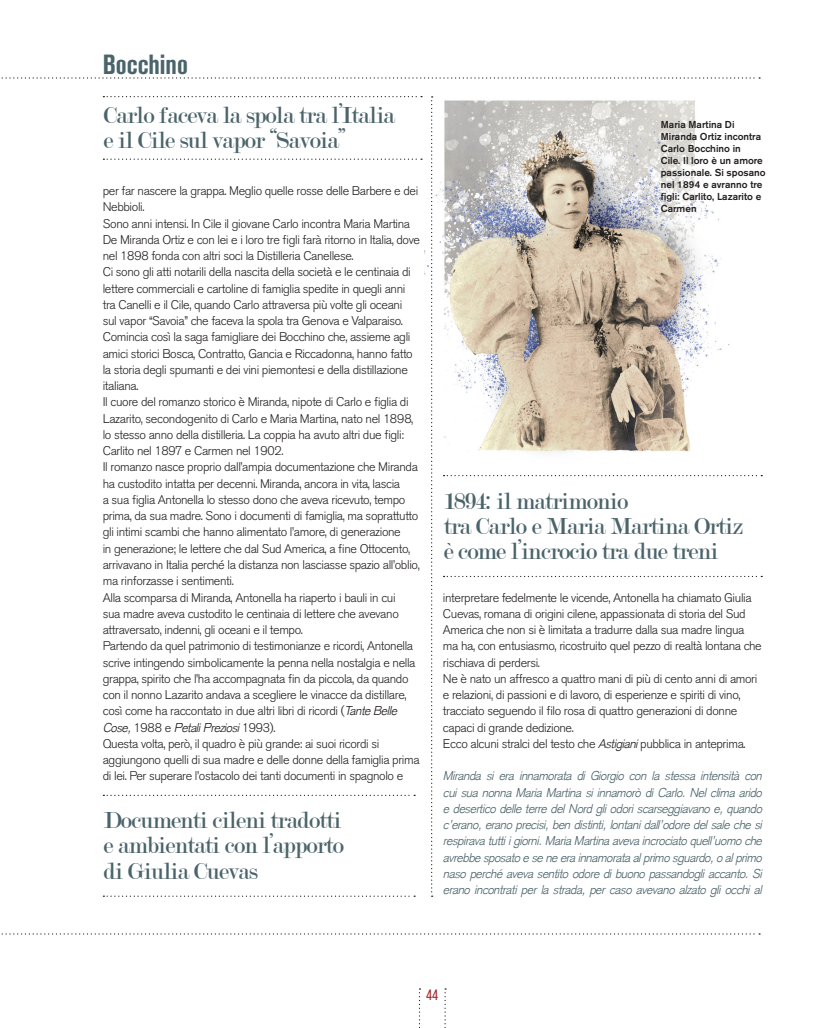
<style>
.page{position:relative;width:815px;height:1028px;background:#fff}
.page>*{position:absolute;margin:0;border:0;box-sizing:border-box;transform-origin:0 0}
.t1{font:700 condensed 27.5px "Akzidenz Grotesk BE";color:#4b646b}
.t2{font:25px "Modern";letter-spacing:-.03em;color:#4b646b}
.t3{font:15px "Bebas Neue";color:#a2262a}
.t4{font:300 12.5px/16.2px "Akzidenz Grotesk BE";letter-spacing:-.03em;color:#231f20}
.t5{font:italic 300 12.5px/16.2px "Akzidenz Grotesk";letter-spacing:-.03em;color:#4c646b;text-align:justify}
.t6{font:500 10px/12px "Akzidenz Grotesk BE";color:#231f20}
.s1{font-family:"Akzidenz Grotesk";font-style:italic}
</style>
<div class="page">
<svg style="left:419px;top:988px;width:1px;height:40px"></svg>
<svg style="left:444px;top:988px;width:2px;height:40px"></svg>
<svg style="left:1px;top:77px;width:759px;height:2px"></svg>
<svg style="left:1px;top:933px;width:759px;height:1px"></svg>
<svg style="left:103px;top:96px;width:319px;height:1px"></svg>
<svg style="left:103px;top:159px;width:319px;height:1px"></svg>
<svg style="left:103px;top:794px;width:312px;height:2px"></svg>
<svg style="left:103px;top:895px;width:312px;height:1px"></svg>
<img style="left:424px;top:96px;width:306px;height:381px">
<svg style="left:444px;top:475px;width:318px;height:1px"></svg>
<svg style="left:444px;top:576px;width:318px;height:1px"></svg>
<svg style="left:431px;top:96px;width:2px;height:800px"></svg>
<p class="t1" style="left:103px;top:48px;width:87px">Bocchino</p>
<p class="t2" style="left:104px;top:103px;width:293px">Carlo faceva la spola tra l’Italia</p>
<p class="t2" style="left:104px;top:128px;width:244px">e il Cile sul vapor “Savoia”</p>
<p class="t4" style="left:103px;top:183px;width:317px">per far nascere la grappa. Meglio quelle rosse delle Barbere e dei<br>Nebbioli.</p>
<p class="t4" style="left:103px;top:215px;width:319px">Sono anni intensi. In Cile il giovane Carlo incontra Maria Martina<br>De Miranda Ortiz e con lei e i loro tre figli farà ritorno in Italia, dove nel 1898 fonda con altri soci la Distilleria Canellese.</p>
<p class="t4" style="left:103px;top:264px;width:312px">Ci sono gli atti notarili della nascita della società e le centinaia di lettere commerciali e cartoline di famiglia spedite in quegli anni tra Canelli e il Cile, quando Carlo attraversa più volte gli oceani sul vapor “Savoia” che faceva la spola tra Genova e Valparaiso.<br>Comincia così la saga famigliare dei Bocchino che, assieme agli amici storici Bosca, Contratto, Gancia e Riccadonna, hanno fatto la storia degli spumanti e dei vini piemontesi e della distillazione italiana.</p>
<p class="t4" style="left:103px;top:394px;width:312px">Il cuore del romanzo storico è Miranda, nipote di Carlo e figlia di Lazarito, secondogenito di Carlo e Maria Martina, nato nel 1898, lo stesso anno della distilleria. La coppia ha avuto altri due figli:<br>Carlito nel 1897 e Carmen nel 1902.</p>
<p class="t4" style="left:103px;top:459px;width:319px">Il romanzo nasce proprio dall’ampia documentazione che Miranda ha custodito intatta per decenni. Miranda, ancora in vita, lascia<br>a sua figlia Antonella lo stesso dono che aveva ricevuto, tempo prima, da sua madre. Sono i documenti di famiglia, ma soprattutto gli intimi scambi che hanno alimentato l’amore, di generazione<br>in generazione; le lettere che dal Sud America, a fine Ottocento, arrivavano in Italia perché la distanza non lasciasse spazio all’oblio, ma rinforzasse i sentimenti.</p>
<p class="t4" style="left:103px;top:589px;width:298px">Alla scomparsa di Miranda, Antonella ha riaperto i bauli in cui sua madre aveva custodito le centinaia di lettere che avevano attraversato, indenni, gli oceani e il tempo.</p>
<p class="t4" style="left:103px;top:638px;width:314px">Partendo da quel patrimonio di testimonianze e ricordi, Antonella scrive intingendo simbolicamente la penna nella nostalgia e nella grappa, spirito che l’ha accompagnata fin da piccola, da quando con il nonno Lazarito andava a scegliere le vinacce da distillare, così come ha raccontato in due altri libri di ricordi (<span class="s1">Tante Belle Cose,</span> 1988 e <span class="s1">Petali Preziosi</span> 1993).</p>
<p class="t4" style="left:103px;top:735px;width:318px">Questa volta, però, il quadro è più grande: ai suoi ricordi si aggiungono quelli di sua madre e delle donne della famiglia prima di lei. Per superare l’ostacolo dei tanti documenti in spagnolo e</p>
<p class="t2" style="left:104px;top:808px;width:239px">Documenti cileni tradotti</p>
<p class="t2" style="left:104px;top:833px;width:242px">e ambientati con l’apporto</p>
<p class="t2" style="left:104px;top:858px;width:156px">di Giulia Cuevas</p>
<p class="t6" style="left:661px;top:118px;width:106px">Maria Martina Di<br>Miranda Ortiz incontra<br>Carlo Bocchino in<br>Cile. Il loro è un amore passionale. Si sposano nel 1894 e avranno tre figli: Carlito, Lazarito e<br>Carmen</p>
<p class="t2" style="left:444px;top:488px;width:186px">1894: il matrimonio</p>
<p class="t2" style="left:444px;top:513px;width:301px">tra Carlo e Maria Martina Ortiz</p>
<p class="t2" style="left:444px;top:538px;width:276px">è come l’incrocio tra due treni</p>
<p class="t4" style="left:443px;top:589px;width:320px">interpretare fedelmente le vicende, Antonella ha chiamato Giulia Cuevas, romana di origini cilene, appassionata di storia del Sud America che non si è limitata a tradurre dalla sua madre lingua ma ha, con entusiasmo, ricostruito quel pezzo di realtà lontana che rischiava di perdersi.</p>
<p class="t4" style="left:443px;top:670px;width:316px">Ne è nato un affresco a quattro mani di più di cento anni di amori e relazioni, di passioni e di lavoro, di esperienze e spiriti di vino, tracciato seguendo il filo rosa di quattro generazioni di donne capaci di grande dedizione.</p>
<p class="t4" style="left:443px;top:735px;width:304px">Ecco alcuni stralci del testo che <span class="s1">Astigiani</span> pubblica in anteprima.</p>
<p class="t5" style="left:443px;top:768px;width:320px">Miranda si era innamorata di Giorgio con la stessa intensità con cui sua nonna Maria Martina si innamorò di Carlo. Nel clima arido e desertico delle terre del Nord gli odori scarseggiavano e, quando c’erano, erano precisi, ben distinti, lontani dall’odore del sale che si respirava tutti i giorni. Maria Martina aveva incrociato quell’uomo che avrebbe sposato e se ne era innamorata al primo sguardo, o al primo naso perché aveva sentito odore di buono passandogli accanto. Si erano incontrati per la strada, per caso avevano alzato gli occhi al</p>
<p class="t3" style="left:426px;top:987px;width:14px">44</p>
</div>
